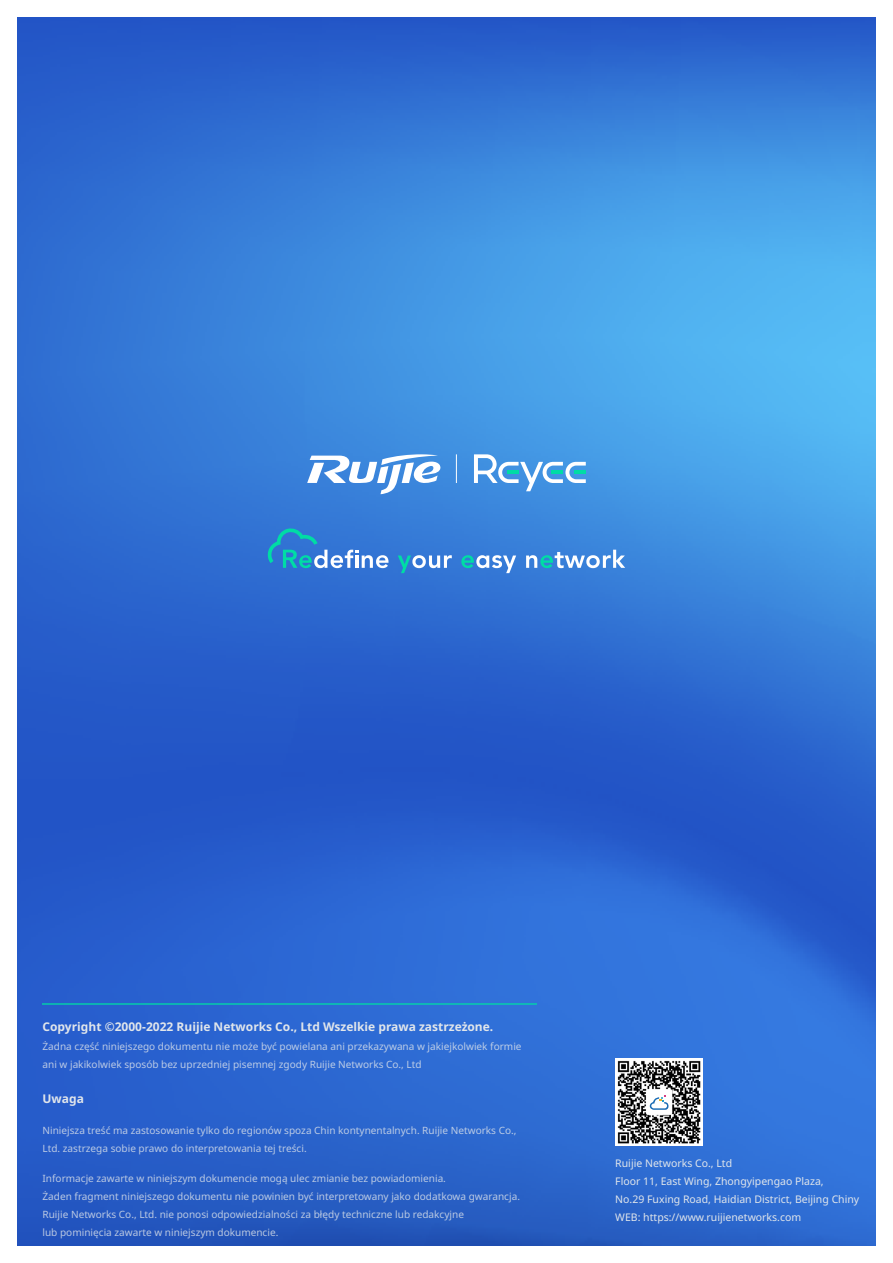
<style>
.page{position:relative;width:893px;height:1263px;background:#fff}
.page>*{position:absolute;margin:0;border:0;box-sizing:border-box;transform-origin:0 0}
.t1{font:700 12px "Noto Sans";color:#e1e6eb}
.t2{font:10.5px/18px "Noto Sans";color:#e1e6eb}
.t3{font:10.05px/18px "Noto Sans";color:#e1e6eb}
</style>
<div class="page">
<img style="left:17px;top:17px;width:859px;height:1229px">
<svg style="left:398px;top:555px;width:54px;height:18px"></svg>
<svg style="left:526px;top:550px;width:99px;height:18px"></svg>
<svg style="left:266px;top:527px;width:122px;height:41px;background:#438dd3"></svg>
<svg style="left:461px;top:555px;width:55px;height:18px"></svg>
<hr style="left:43px;top:1003px;width:494px;height:1px;background:#00dca5">
<img style="left:615px;top:1059px;width:87px;height:87px">
<svg style="left:650px;top:1095px;width:19px;height:15px"></svg>
<svg style="left:474px;top:454px;width:112px;height:37px"></svg>
<svg style="left:307px;top:454px;width:133px;height:40px"></svg>
<svg style="left:456px;top:454px;width:1px;height:29px"></svg>
<p class="t1" style="left:43px;top:1018px;width:452px">Copyright ©2000-2022 Ruijie Networks Co., Ltd Wszelkie prawa zastrzeżone.</p>
<p class="t3" style="left:43px;top:1038px;width:481px">Żadna część niniejszego dokumentu nie może być powielana ani przekazywana w jakiejkolwiek formie ani w jakikolwiek sposób bez uprzedniej pisemnej zgody Ruijie Networks Co., Ltd</p>
<p class="t1" style="left:43px;top:1090px;width:43px">Uwaga</p>
<p class="t3" style="left:43px;top:1122px;width:475px">Niniejsza treść ma zastosowanie tylko do regionów spoza Chin kontynentalnych. Ruijie Networks Co.,<br>Ltd. zastrzega sobie prawo do interpretowania tej treści.</p>
<p class="t3" style="left:43px;top:1170px;width:479px">Informacje zawarte w niniejszym dokumencie mogą ulec zmianie bez powiadomienia.<br>Żaden fragment niniejszego dokumentu nie powinien być interpretowany jako dodatkowa gwarancja.<br>Ruijie Networks Co., Ltd. nie ponosi odpowiedzialności za błędy techniczne lub redakcyjne<br>lub pominięcia zawarte w niniejszym dokumencie.</p>
<p class="t2" style="left:615px;top:1154px;width:246px">Ruijie Networks Co., Ltd<br>Floor 11, East Wing, Zhongyipengao Plaza,<br>No.29 Fuxing Road, Haidian District, Beijing Chiny WEB: https://www.ruijienetworks.com</p>
</div>
